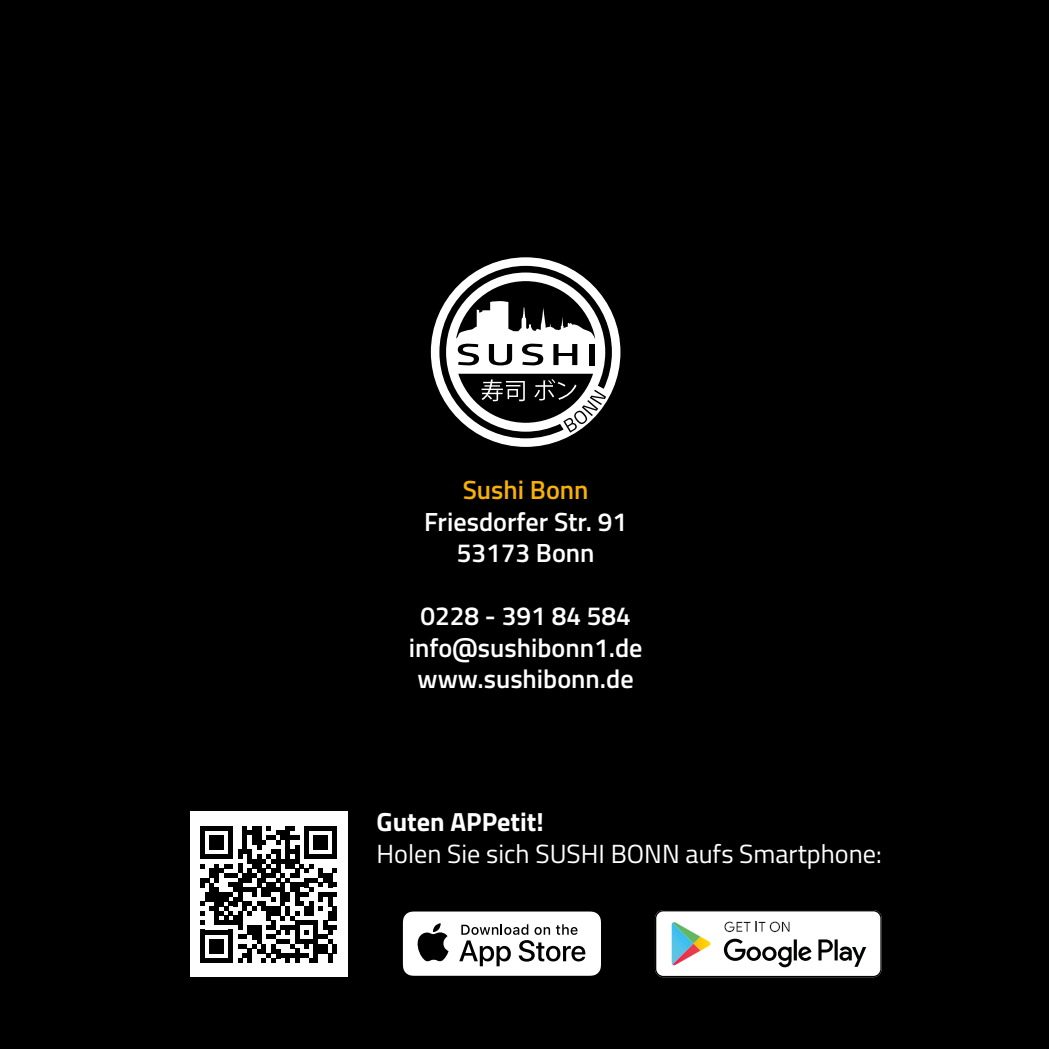
<style>
.page{position:relative;width:1049px;height:1049px;background:#000}
.page>*{position:absolute;margin:0;border:0;box-sizing:border-box;transform-origin:0 0}
.t1{font:600 26.25px/31.5px "Titillium";color:#fff;text-align:center}
.t2{font:26.25px "Titillium";color:#fff}
.t3{font:700 26.25px "Titillium";color:#fff}
.t4{font:600 26.25px "Titillium";color:#f8b006}
</style>
<div class="page">
<div style="left:190px;top:811px;width:158px;height:166px;background:#fff"></div>
<svg style="left:200px;top:826px;width:137px;height:137px"></svg>
<div style="left:332px;top:944px;width:5px;height:9px;background:#000"></div>
<svg style="left:402px;top:911px;width:199px;height:65px;background:#cfcfcf"></svg>
<svg style="left:655px;top:910px;width:227px;height:67px;background:#d5d7d6"></svg>
<div style="left:431px;top:257px;width:189px;height:190px;background:#fff;border-radius:50%"></div>
<svg style="left:439px;top:266px;width:173px;height:172px"></svg>
<p class="t4" style="left:463px;top:470px;width:127px">Sushi Bonn</p>
<p class="t1" style="left:424px;top:504px;width:204px">Friesdorfer Str. 91<br>53173 Bonn</p>
<p class="t1" style="left:409px;top:599px;width:235px">0228 - 391 84 584 info@sushibonn1.de www.sushibonn.de</p>
<p class="t3" style="left:377px;top:802px;width:169px">Guten APPetit!</p>
<p class="t2" style="left:377px;top:834px;width:507px">Holen Sie sich SUSHI BONN aufs Smartphone:</p>
</div>
